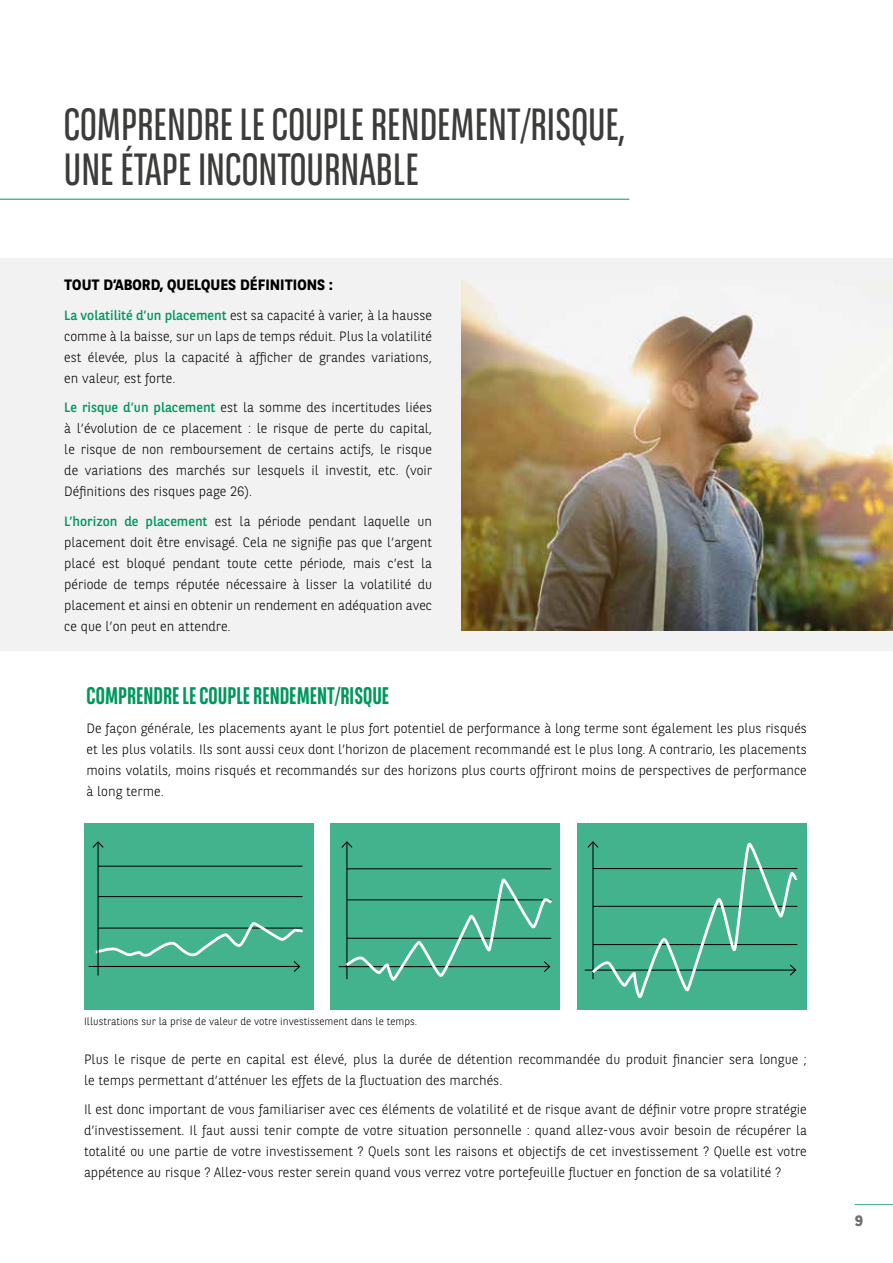
<style>
.page{position:relative;width:893px;height:1263px;background:#fff}
.page>*{position:absolute;margin:0;border:0;box-sizing:border-box;transform-origin:0 0}
.t1{font:45px/45px "BNPP Sans Condensed";color:#3c3c3b}
.t2{font:700 24px "BNPP Sans Condensed";color:#00975f}
.t3{font:700 15px "BNPP Sans";color:#000}
.t4{font:700 15px "BNPP Sans";color:#706f6f}
.t5{font:300 13.5px/21px "BNPP Sans";color:#000;text-align:justify}
.t6{font:300 10.5px "BNPP Sans";color:#000}
.s1{font-weight:400;color:#00975f}
</style>
<div class="page">
<hr style="left:855px;top:1204px;width:38px;height:1px;background:#43b38d">
<div style="left:0;top:259px;width:893px;height:392px;background:#f2f2f2"></div>
<img style="left:462px;top:279px;width:431px;height:352px">
<hr style="left:0;top:199px;width:629px;height:1px;background:#00975f">
<div style="left:84px;top:823px;width:230px;height:187px;background:#43b38d"></div>
<div style="left:331px;top:823px;width:229px;height:187px;background:#43b38d"></div>
<div style="left:577px;top:823px;width:230px;height:187px;background:#43b38d"></div>
<hr style="left:98px;top:896px;width:205px;height:1px;background:#000">
<hr style="left:98px;top:866px;width:205px;height:1px;background:#000">
<hr style="left:98px;top:842px;width:1px;height:133px;background:#000">
<svg style="left:92px;top:841px;width:12px;height:8px"></svg>
<hr style="left:89px;top:966px;width:211px;height:1px;background:#000">
<svg style="left:95px;top:920px;width:208px;height:53px"></svg>
<hr style="left:347px;top:868px;width:204px;height:1px;background:#000">
<hr style="left:346px;top:842px;width:1px;height:137px;background:#000">
<svg style="left:341px;top:841px;width:12px;height:8px"></svg>
<hr style="left:339px;top:966px;width:211px;height:1px;background:#000">
<svg style="left:344px;top:875px;width:208px;height:106px"></svg>
<hr style="left:585px;top:969px;width:211px;height:1px;background:#000">
<svg style="left:586px;top:841px;width:212px;height:158px"></svg>
<h1 class="t1" style="left:64px;top:101px;width:562px">COMPRENDRE LE COUPLE RENDEMENT/RISQUE,<br>UNE ÉTAPE INCONTOURNABLE</h1>
<p class="t3" style="left:64px;top:275px;width:270px">TOUT D’ABORD, QUELQUES DÉFINITIONS :</p>
<p class="t5" style="left:64px;top:304px;width:369px"><span class="s1">La volatilité d’un placement</span> est sa capacité à varier, à la hausse comme à la baisse, sur un laps de temps réduit. Plus la volatilité est élevée, plus la capacité à afficher de grandes variations, en valeur, est forte.</p>
<p class="t5" style="left:64px;top:396px;width:369px"><span class="s1">Le risque d’un placement</span> est la somme des incertitudes liées à l’évolution de ce placement : le risque de perte du capital, le risque de non remboursement de certains actifs, le risque de variations des marchés sur lesquels il investit, etc. (voir Définitions des risques page 26).</p>
<p class="t5" style="left:64px;top:510px;width:369px"><span class="s1">L’horizon de placement</span> est la période pendant laquelle un placement doit être envisagé. Cela ne signifie pas que l’argent placé est bloqué pendant toute cette période, mais c’est la période de temps réputée nécessaire à lisser la volatilité du placement et ainsi en obtenir un rendement en adéquation avec ce que l’on peut en attendre.</p>
<h2 class="t2" style="left:87px;top:681px;width:304px">COMPRENDRE LE COUPLE RENDEMENT/RISQUE</h2>
<p class="t5" style="left:87px;top:717px;width:722px">De façon générale, les placements ayant le plus fort potentiel de performance à long terme sont également les plus risqués et les plus volatils. Ils sont aussi ceux dont l’horizon de placement recommandé est le plus long. A contrario, les placements moins volatils, moins risqués et recommandés sur des horizons plus courts offriront moins de perspectives de performance à long terme.</p>
<p class="t6" style="left:84px;top:1014px;width:335px">Illustrations sur la prise de valeur de votre investissement dans le temps.</p>
<p class="t5" style="left:84px;top:1048px;width:724px">Plus le risque de perte en capital est élevé, plus la durée de détention recommandée du produit financier sera longue ; le temps permettant d’atténuer les effets de la fluctuation des marchés.</p>
<p class="t5" style="left:84px;top:1098px;width:724px">Il est donc important de vous familiariser avec ces éléments de volatilité et de risque avant de définir votre propre stratégie d’investissement. Il faut aussi tenir compte de votre situation personnelle : quand allez-vous avoir besoin de récupérer la totalité ou une partie de votre investissement ? Quels sont les raisons et objectifs de cet investissement ? Quelle est votre appétence au risque ? Allez-vous rester serein quand vous verrez votre portefeuille fluctuer en fonction de sa volatilité ?</p>
<p class="t4" style="left:855px;top:1211px;width:9px">9</p>
</div>
